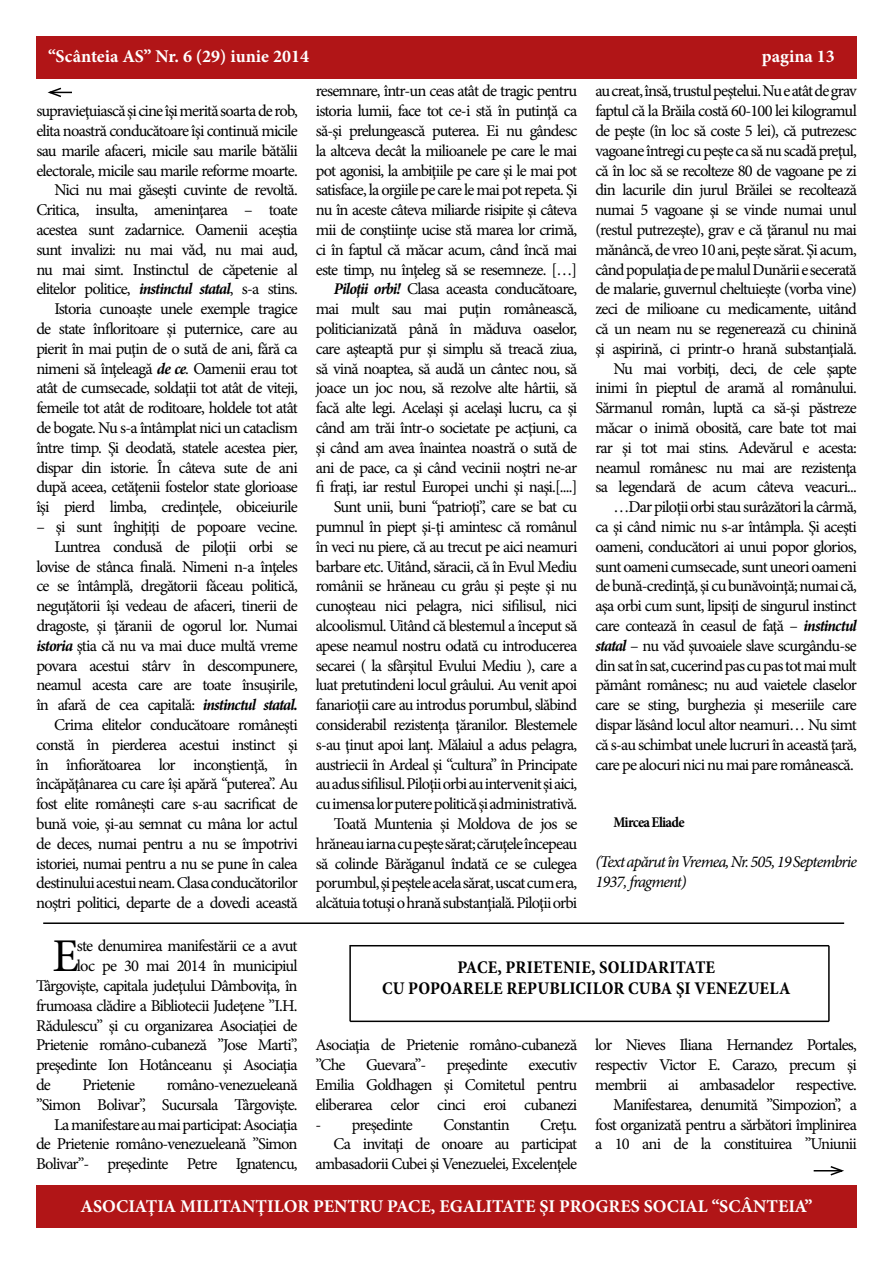
<style>
.page{position:relative;width:893px;height:1263px;background:#fff}
.page>*{position:absolute;margin:0;border:0;box-sizing:border-box;transform-origin:0 0}
.t1{font:46.95px "Minion Pro";color:#000}
.t2{font:700 18px "Minion Pro";color:#fff}
.t3{font:700 condensed 18px "Minion Pro";letter-spacing:.01em;color:#000}
.t4{font:16.5px/19.8px "Minion Pro";letter-spacing:-.05em;color:#000;text-align:right}
.t5{font:italic 16.5px/19.8px "Minion Pro";letter-spacing:-.055em;color:#000}
.t6{font:700 condensed 15px "Minion Pro";color:#000}
.s1{font-weight:700;font-style:italic;font-stretch:condensed}
</style>
<div class="page">
<div style="left:36px;top:1185px;width:821px;height:42px;background:#b11517"></div>
<div style="left:36px;top:36px;width:821px;height:42px;background:#b11517"></div>
<hr style="left:43px;top:922px;width:801px;height:2px;background:#000">
<svg style="left:814px;top:1166px;width:30px;height:10px"></svg>
<svg style="left:47px;top:87px;width:25px;height:11px"></svg>
<hr style="left:350px;top:945px;width:479px;height:1px;background:#000">
<hr style="left:349px;top:945px;width:2px;height:76px;background:#000">
<hr style="left:350px;top:1020px;width:479px;height:2px;background:#000">
<hr style="left:828px;top:946px;width:2px;height:75px;background:#000">
<p class="t2" style="left:48px;top:43px;width:262px">“Scânteia AS” Nr. 6 (29) iunie 2014</p>
<p class="t2" style="left:762px;top:43px;width:75px">pagina 13</p>
<p class="t4" style="left:36px;top:101px;width:263px">supravieţuiască şi cine îşi merită soarta de rob, elita noastră conducătoare îşi continuă micile sau marile afaceri, micile sau marile bătălii electorale, micile sau marile reforme moarte.<br>Nici nu mai găseşti cuvinte de revoltă.<br>Critica, insulta, ameninţarea – toate acestea sunt zadarnice. Oamenii aceştia sunt invalizi: nu mai văd, nu mai aud, nu mai simt. Instinctul de căpetenie al elitelor politice, <span class="s1">instinctul statal</span>, s-a stins.<br>Istoria cunoaşte unele exemple tragice de state înfloritoare şi puternice, care au pierit în mai puţin de o sută de ani, fără ca nimeni să înţeleagă <span class="s1">de ce</span>. Oamenii erau tot atât de cumsecade, soldaţii tot atât de viteji, femeile tot atât de roditoare, holdele tot atât de bogate. Nu s-a întâmplat nici un cataclism între timp. Şi deodată, statele acestea pier, dispar din istorie. În câteva sute de ani după aceea, cetăţenii fostelor state glorioase îşi pierd limba, credinţele, obiceiurile</p>
<p class="t4" style="left:36px;top:517px;width:263px">– şi sunt înghiţiţi de popoare vecine.<br>Luntrea condusă de piloţii orbi se lovise de stânca finală. Nimeni n-a înţeles ce se întâmplă, dregătorii făceau politică, neguţătorii îşi vedeau de afaceri, tinerii de dragoste, şi ţăranii de ogorul lor. Numai <span class="s1">istoria</span> ştia că nu va mai duce multă vreme povara acestui stârv în descompunere, neamul acesta care are toate însuşirile, în afară de cea capitală: <span class="s1">instinctul statal.<br></span>Crima elitelor conducătoare româneşti constă în pierderea acestui instinct şi în înfiorătoarea lor inconştienţă, în încăpăţânarea cu care îşi apără “puterea”. Au fost elite româneşti care s-au sacrificat de bună voie, şi-au semnat cu mâna lor actul de deces, numai pentru a nu se împotrivi istoriei, numai pentru a nu se pune în calea destinului acestui neam. Clasa conducătorilor noştri politici, departe de a dovedi această</p>
<p class="t4" style="left:316px;top:81px;width:263px">resemnare, într-un ceas atât de tragic pentru istoria lumii, face tot ce-i stă în putinţă ca să-şi prelungească puterea. Ei nu gândesc la altceva decât la milioanele pe care le mai pot agonisi, la ambiţiile pe care şi le mai pot satisface, la orgiile pe care le mai pot repeta. Şi nu în aceste câteva miliarde risipite şi câteva mii de conştiinţe ucise stă marea lor crimă, ci în faptul că măcar acum, când încă mai este timp, nu înţeleg să se resemneze. […] <span class="s1">Piloţii orbi!</span> Clasa aceasta conducătoare, mai mult sau mai puţin românească, politicianizată până în măduva oaselor, care aşteaptă pur şi simplu să treacă ziua, să vină noaptea, să audă un cântec nou, să joace un joc nou, să rezolve alte hârtii, să facă alte legi. Acelaşi şi acelaşi lucru, ca şi când am trăi într-o societate pe acţiuni, ca şi când am avea înaintea noastră o sută de ani de pace, ca şi când vecinii noştri ne-ar fi fraţi, iar restul Europei unchi şi naşi.[....] Sunt unii, buni “patrioţi”, care se bat cu pumnul în piept şi-ţi amintesc că românul în veci nu piere, că au trecut pe aici neamuri barbare etc. Uitând, săracii, că în Evul Mediu românii se hrăneau cu grâu şi peşte şi nu cunoşteau nici pelagra, nici sifilisul, nici alcoolismul. Uitând că blestemul a început să apese neamul nostru odată cu introducerea secarei ( la sfârşitul Evului Mediu ), care a luat pretutindeni locul grâului. Au venit apoi fanarioţii care au introdus porumbul, slăbind considerabil rezistenţa ţăranilor. Blestemele s-au ţinut apoi lanţ. Mălaiul a adus pelagra, austriecii în Ardeal şi “cultura” în Principate au adus sifilisul. Piloţii orbi au intervenit şi aici, cu imensa lor putere politică şi administrativă.<br>Toată Muntenia şi Moldova de jos se hrăneau iarna cu peşte sărat; căruţele începeau să colinde Bărăganul îndată ce se culegea porumbul, şi peştele acela sărat, uscat cum era, alcătuia totuşi o hrană substanţială. Piloţii orbi</p>
<p class="t4" style="left:595px;top:81px;width:263px">au creat, însă, trustul peştelui. Nu e atât de grav faptul că la Brăila costă 60-100 lei kilogramul de peşte (în loc să coste 5 lei), că putrezesc vagoane întregi cu peşte ca să nu scadă preţul, că în loc să se recolteze 80 de vagoane pe zi din lacurile din jurul Brăilei se recoltează numai 5 vagoane şi se vinde numai unul (restul putrezeşte), grav e că ţăranul nu mai mănâncă, de vreo 10 ani, peşte sărat. Şi acum, când populaţia de pe malul Dunării e secerată de malarie, guvernul cheltuieşte (vorba vine) zeci de milioane cu medicamente, uitând că un neam nu se regenerează cu chinină şi aspirină, ci printr-o hrană substanţială.<br>Nu mai vorbiţi, deci, de cele şapte inimi în pieptul de aramă al românului.<br>Sărmanul român, luptă ca să-şi păstreze măcar o inimă obosită, care bate tot mai rar şi tot mai stins. Adevărul e acesta: neamul românesc nu mai are rezistenţa sa legendară de acum câteva veacuri... …Dar piloţii orbi stau surâzători la cârmă,<br>ca şi când nimic nu s-ar întâmpla. Şi aceşti oameni, conducători ai unui popor glorios, sunt oameni cumsecade, sunt uneori oameni de bună-credinţă, şi cu bunăvoinţă; numai că, aşa orbi cum sunt, lipsiţi de singurul instinct care contează în ceasul de faţă – <span class="s1">instinctul statal</span> – nu văd şuvoaiele slave scurgându-se din sat în sat, cucerind pas cu pas tot mai mult pământ românesc; nu aud vaietele claselor care se sting, burghezia şi meseriile care dispar lăsând locul altor neamuri… Nu simt că s-au schimbat unele lucruri în această ţară, care pe alocuri nici nu mai pare românească.</p>
<p class="t6" style="left:613px;top:812px;width:73px">Mircea Eliade</p>
<p class="t5" style="left:595px;top:852px;width:263px">(Text apărut în Vremea, Nr. 505, 19 Septembrie<br>1937, fragment)</p>
<h1 class="t1" style="left:53px;top:925px;width:28px">E</h1>
<p class="t4" style="left:77px;top:936px;width:222px">ste denumirea manifestării ce a avut</p>
<p class="t4" style="left:77px;top:956px;width:222px">loc pe 30 mai 2014 în municipiul</p>
<p class="t4" style="left:36px;top:976px;width:263px">Târgovişte, capitala judeţului Dâmboviţa, în</p>
<p class="t4" style="left:36px;top:996px;width:263px">frumoasa clădire a Bibliotecii Judeţene ”I.H.</p>
<p class="t4" style="left:36px;top:1015px;width:263px">Rădulescu” şi cu organizarea Asociaţiei de</p>
<p class="t4" style="left:36px;top:1035px;width:263px">Prietenie româno-cubaneză ”Jose Marti”,</p>
<p class="t4" style="left:36px;top:1055px;width:263px">preşedinte Ion Hotânceanu şi Asociaţia</p>
<p class="t4" style="left:36px;top:1075px;width:16px">de</p>
<p class="t4" style="left:83px;top:1075px;width:54px">Prietenie</p>
<p class="t4" style="left:36px;top:1075px;width:263px">româno-venezueleană<br>”Simon Bolivar”, Sucursala Târgovişte.<br>La manifestare au mai participat: Asociaţia de Prietenie româno-venezueleană ”Simon Bolivar”- preşedinte Petre Ignatencu,</p>
<p class="t3" style="left:457px;top:955px;width:69px">PACE, PRIETENIE</p>
<p class="t3" style="left:591px;top:955px;width:19px">, SOLID</p>
<p class="t3" style="left:647px;top:955px;width:60px">ARITATE</p>
<p class="t3" style="left:382px;top:976px;width:92px">CU POPoARELE</p>
<p class="t3" style="left:506px;top:976px;width:91px">REPUBLICILOR</p>
<p class="t3" style="left:628px;top:976px;width:78px">CUBA ŞI VENE</p>
<p class="t3" style="left:737px;top:976px;width:54px">ZUELA</p>
<p class="t4" style="left:316px;top:1035px;width:263px;text-align:justify">Asociaţia de Prietenie româno-cubaneză ”Che Guevara”- preşedinte executiv Emilia Goldhagen şi Comitetul pentru eliberarea celor cinci eroi cubanezi</p>
<p class="t4" style="left:316px;top:1114px;width:99px">- preşedinte</p>
<p class="t4" style="left:443px;top:1114px;width:68px">Constantin</p>
<p class="t4" style="left:316px;top:1114px;width:263px">Creţu.<br>Ca invitaţi de onoare au participat ambasadorii Cubei şi Venezuelei, Excelenţele</p>
<p class="t4" style="left:595px;top:1035px;width:263px;text-align:justify">lor Nieves Iliana Hernandez Portales, respectiv Victor E. Carazo, precum şi membrii</p>
<p class="t4" style="left:668px;top:1075px;width:12px">ai</p>
<p class="t4" style="left:699px;top:1075px;width:77px">ambasadelor</p>
<p class="t4" style="left:595px;top:1075px;width:263px">respective.<br>Manifestarea, denumită ”Simpozion”, a fost organizată pentru a sărbători împlinirea a 10 ani de la constituirea ”Uniunii</p>
<p class="t2" style="left:81px;top:1194px;width:733px">ASOCIAŢIA MILITANŢILOR PENTRU PACE, EGALITATE ŞI PROGRES SOCIAL “SCÂNTEIA”</p>
</div>
